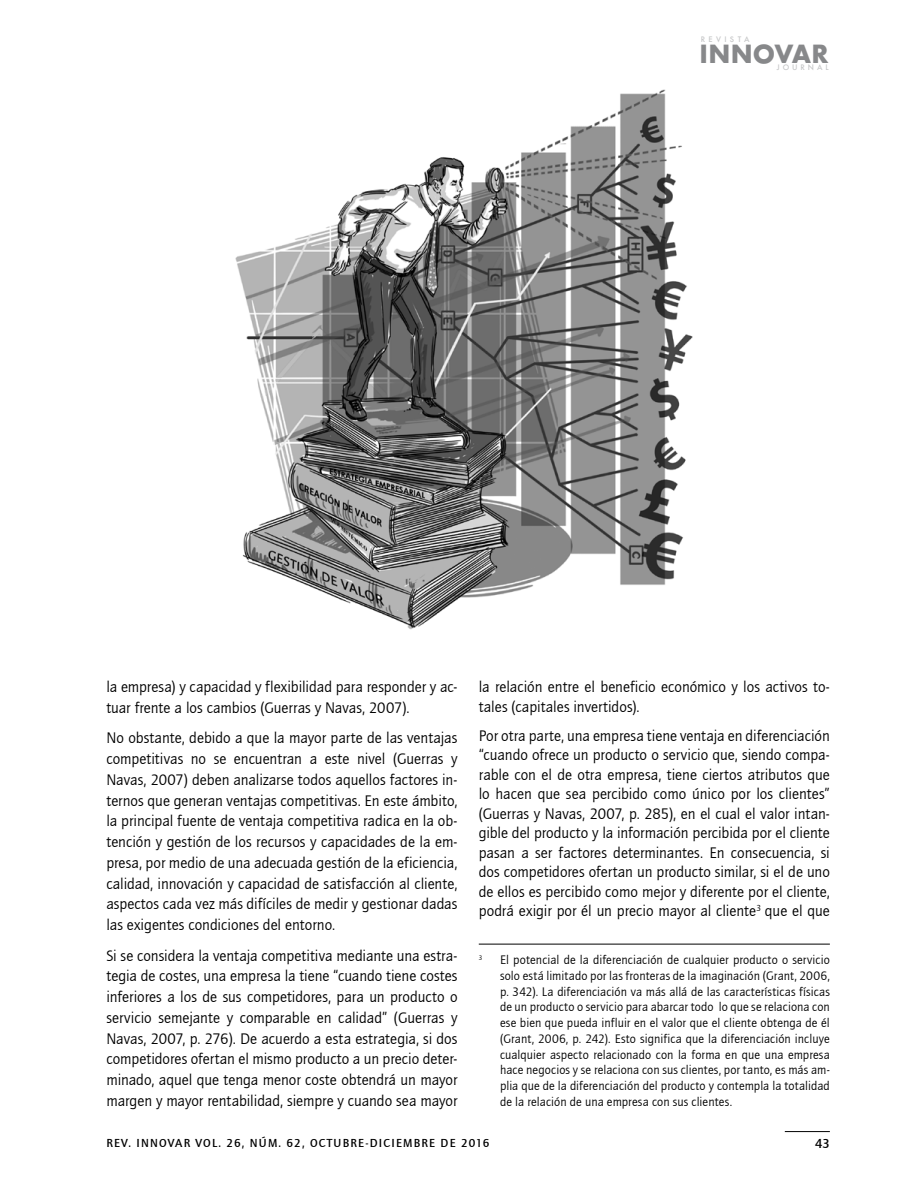
<style>
.page{position:relative;width:915px;height:1191px;background:#fff}
.page>*{position:absolute;margin:0;border:0;box-sizing:border-box;transform-origin:0 0}
.t1{font:700 27.3px "Futura TEE";letter-spacing:.005em;color:#87888a}
._1_textoESPAÑOL{font:15.75px/20.7px "Quay Sans ITCTT Book";color:#000;text-align:justify}
._0_página{font:13.5px "Quay Sans Md ITCTT";color:#000}
._13_piedepágina{font:12.75px/15.8px "Quay Sans ITCTT Book";letter-spacing:.005em;color:#000;text-align:justify}
.t2{font:12px "Quay Sans Md ITCTT";letter-spacing:.1em;color:#000}
.t3{font:500 8.25px "Futura TEE";letter-spacing:.36em;color:#c6c7c8}
.t4{font:500 8.25px "Futura TEE";letter-spacing:.4em;color:#c6c7c8}
._13_piedepágina-2{font:6.9px "Quay Sans ITCTT Book";color:#000}
</style>
<div class="page">
<hr style="left:784px;top:1131px;width:45px;height:1px;background:#000">
<hr style="left:478px;top:944px;width:351px;height:1px;background:#000">
<img style="left:235px;top:89px;width:458px;height:541px">
<p class="t4" style="left:700px;top:34px;width:50px">REVISTA</p>
<h1 class="t1" style="left:699px;top:37px;width:130px">INNOVAR</h1>
<p class="t3" style="left:776px;top:62px;width:53px">JOURNAL</p>
<p class="_1_textoESPAÑOL" style="left:106px;top:677px;width:352px">la empresa) y capacidad y flexibilidad para responder y ac&shy;tuar frente a los cambios (Guerras y Navas, 2007).</p>
<p class="_1_textoESPAÑOL" style="left:106px;top:728px;width:352px">No obstante, debido a que la mayor parte de las ventajas competitivas no se encuentran a este nivel (Guerras y Navas, 2007) deben analizarse todos aquellos factores in&shy;ternos que generan ventajas competitivas. En este ámbito, la principal fuente de ventaja competitiva radica en la ob&shy;tención y gestión de los recursos y capacidades de la em&shy;presa, por medio de una adecuada gestión de la eficiencia, calidad, innovación y capacidad de satisfacción al cliente, aspectos cada vez más difíciles de medir y gestionar dadas las exigentes condiciones del entorno.</p>
<p class="_1_textoESPAÑOL" style="left:106px;top:945px;width:352px">Si se considera la ventaja competitiva mediante una estra&shy;tegia de costes, una empresa la tiene “cuando tiene costes inferiores a los de sus competidores, para un producto o servicio semejante y comparable en calidad” (Guerras y Navas, 2007, p. 276). De acuerdo a esta estrategia, si dos competidores ofertan el mismo producto a un precio deter&shy;minado, aquel que tenga menor coste obtendrá un mayor margen y mayor rentabilidad, siempre y cuando sea mayor</p>
<p class="_1_textoESPAÑOL" style="left:478px;top:677px;width:352px;line-height:19.5px">la relación entre el beneficio económico y los activos to&shy;tales (capitales invertidos).</p>
<p class="_1_textoESPAÑOL" style="left:478px;top:726px;width:352px;line-height:19.5px">Por otra parte, una empresa tiene ventaja en diferenciación “cuando ofrece un producto o servicio que, siendo compa&shy;rable con el de otra empresa, tiene ciertos atributos que lo hacen que sea percibido como único por los clientes” (Guerras y Navas, 2007, p. 285), en el cual el valor intan&shy;gible del producto y la información percibida por el cliente pasan a ser factores determinantes. En consecuencia, si dos competidores ofertan un producto similar, si el de uno de ellos es percibido como mejor y diferente por el cliente, podrá exigir por él un precio mayor al cliente<sup>3</sup> que el que</p>
<p class="_13_piedepágina-2" style="left:478px;top:954px;width:5px">3</p>
<p class="_13_piedepágina" style="left:500px;top:952px;width:331px">El potencial de la diferenciación de cualquier producto o servicio solo está limitado por las fronteras de la imaginación (Grant, 2006, p. 342). La diferenciación va más allá de las características físicas de un producto o servicio para abarcar todo lo que se relaciona con ese bien que pueda influir en el valor que el cliente obtenga de él (Grant, 2006, p. 242). Esto significa que la diferenciación incluye cualquier aspecto relacionado con la forma en que una empresa hace negocios y se relaciona con sus clientes, por tanto, es más am&shy;plia que de la diferenciación del producto y contempla la totalidad de la relación de una empresa con sus clientes.</p>
<p class="t2" style="left:106px;top:1136px;width:384px">REV. INNOVAR VOL. 26, NÚM. 62, OCTUBRE-DICIEMBRE DE 2016</p>
<p class="_0_página" style="left:814px;top:1136px;width:16px">43</p>
</div>
